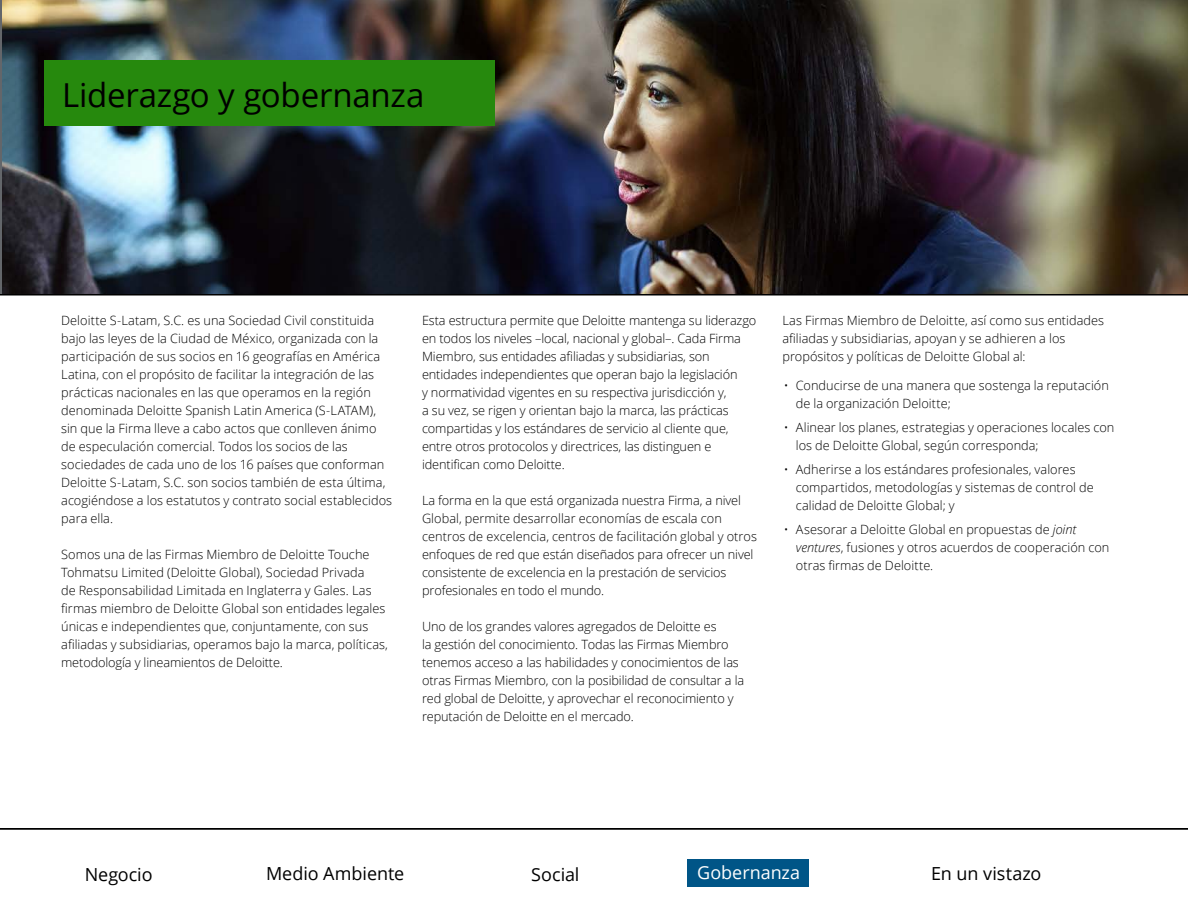
<style>
.page{position:relative;width:1188px;height:918px;background:#fff}
.page>*{position:absolute;margin:0;border:0;box-sizing:border-box;transform-origin:0 0}
.t1{font:33px "Open Sans";letter-spacing:-.01em;color:#000}
.t2{font:18px "Open Sans";letter-spacing:-.005em;color:#000}
.t3{font:18px "Open Sans";letter-spacing:-.005em;color:#fff}
.t4{font:300 12.75px/18px "Open Sans";color:#000}
.s1{font-style:italic}
</style>
<div class="page">
<hr style="left:0;top:828px;width:1188px;height:2px;background:#000">
<div style="left:687px;top:859px;width:122px;height:28px;background:#005587"></div>
<img style="left:2px;top:0;width:1186px;height:294px">
<div style="left:44px;top:60px;width:451px;height:66px;background:#26890d"></div>
<hr style="left:0;top:294px;width:1188px;height:2px;background:#000">
<h1 class="t1" style="left:62px;top:72px;width:364px">Liderazgo y gobernanza</h1>
<p class="t4" style="left:61px;top:311px;width:332px">Deloitte S-Latam, S.C. es una Sociedad Civil constituida bajo las leyes de la Ciudad de México, organizada con la participación de sus socios en 16 geografías en América Latina, con el propósito de facilitar la integración de las prácticas nacionales en las que operamos en la región denominada Deloitte Spanish Latin America (S-LATAM), sin que la Firma lleve a cabo actos que conlleven ánimo de especulación comercial. Todos los socios de las sociedades de cada uno de los 16 países que conforman Deloitte S-Latam, S.C. son socios también de esta última, acogiéndose a los estatutos y contrato social establecidos para ella.</p>
<p class="t4" style="left:61px;top:545px;width:328px">Somos una de las Firmas Miembro de Deloitte Touche Tohmatsu Limited (Deloitte Global), Sociedad Privada<br>de Responsabilidad Limitada en Inglaterra y Gales. Las firmas miembro de Deloitte Global son entidades legales únicas e independientes que, conjuntamente, con sus afiliadas y subsidiarias, operamos bajo la marca, políticas, metodología y lineamientos de Deloitte.</p>
<p class="t4" style="left:422px;top:311px;width:336px">Esta estructura permite que Deloitte mantenga su liderazgo en todos los niveles –local, nacional y global–. Cada Firma Miembro, sus entidades afiliadas y subsidiarias, son entidades independientes que operan bajo la legislación<br>y normatividad vigentes en su respectiva jurisdicción y,<br>a su vez, se rigen y orientan bajo la marca, las prácticas compartidas y los estándares de servicio al cliente que, entre otros protocolos y directrices, las distinguen e identifican como Deloitte.</p>
<p class="t4" style="left:422px;top:491px;width:337px">La forma en la que está organizada nuestra Firma, a nivel Global, permite desarrollar economías de escala con centros de excelencia, centros de facilitación global y otros enfoques de red que están diseñados para ofrecer un nivel consistente de excelencia en la prestación de servicios profesionales en todo el mundo.</p>
<p class="t4" style="left:422px;top:617px;width:324px">Uno de los grandes valores agregados de Deloitte es<br>la gestión del conocimiento. Todas las Firmas Miembro tenemos acceso a las habilidades y conocimientos de las otras Firmas Miembro, con la posibilidad de consultar a la red global de Deloitte, y aprovechar el reconocimiento y reputación de Deloitte en el mercado.</p>
<p class="t4" style="left:782px;top:311px;width:323px">Las Firmas Miembro de Deloitte, así como sus entidades afiliadas y subsidiarias, apoyan y se adhieren a los propósitos y políticas de Deloitte Global al:</p>
<p class="t4" style="left:796px;top:376px;width:315px;text-indent:-12px">• Conducirse de una manera que sostenga la reputación de la organización Deloitte;</p>
<p class="t4" style="left:796px;top:418px;width:320px;text-indent:-12px">• Alinear los planes, estrategias y operaciones locales con los de Deloitte Global, según corresponda;</p>
<p class="t4" style="left:796px;top:460px;width:299px;text-indent:-12px">• Adherirse a los estándares profesionales, valores compartidos, metodologías y sistemas de control de calidad de Deloitte Global; y</p>
<p class="t4" style="left:796px;top:520px;width:315px;text-indent:-12px">• Asesorar a Deloitte Global en propuestas de <span class="s1">joint ventures</span>, fusiones y otros acuerdos de cooperación con otras firmas de Deloitte.</p>
<h2 class="t2" style="left:85px;top:862px;width:69px">Negocio</h2>
<h2 class="t2" style="left:266px;top:862px;width:140px">Medio Ambiente</h2>
<h2 class="t2" style="left:531px;top:862px;width:50px">Social</h2>
<h2 class="t3" style="left:697px;top:860px;width:104px">Gobernanza</h2>
<h2 class="t2" style="left:931px;top:861px;width:112px">En un vistazo</h2>
</div>
